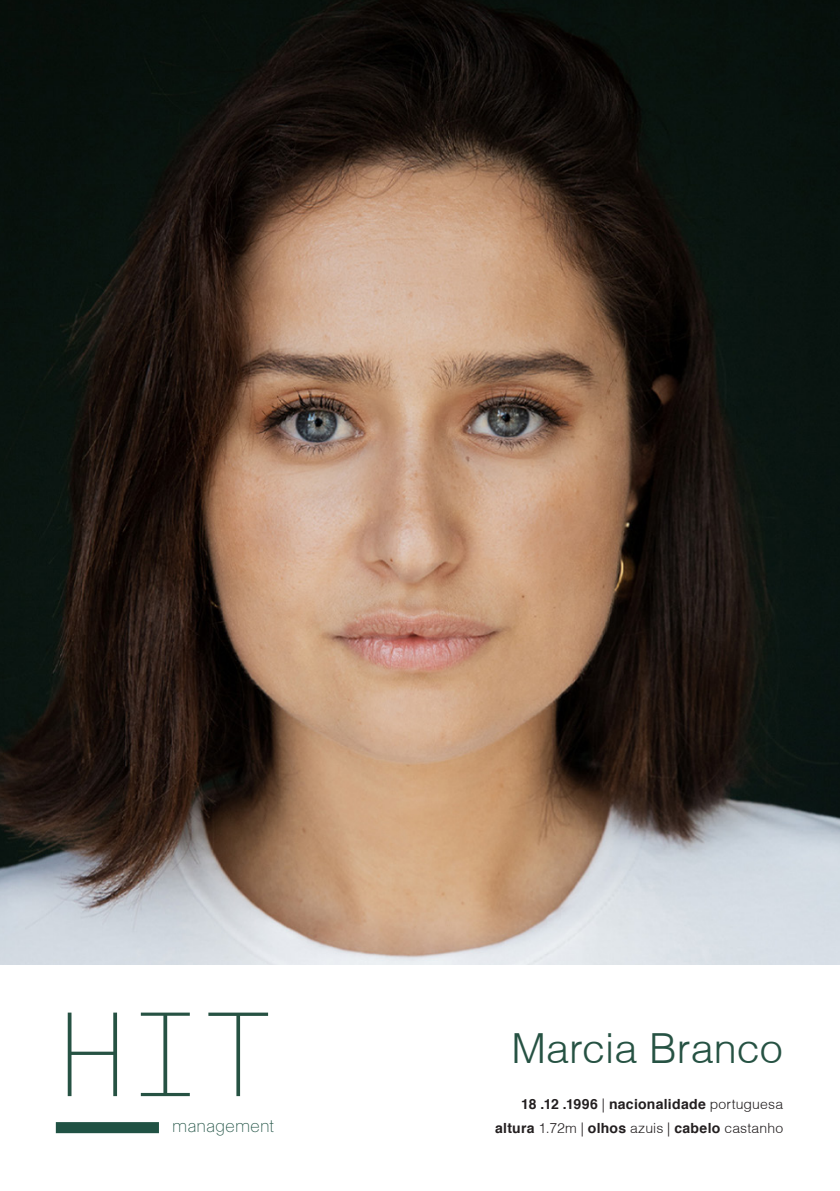
<style>
.page{position:relative;width:840px;height:1191px;background:#fff}
.page>*{position:absolute;margin:0;border:0;box-sizing:border-box;transform-origin:0 0}
.t1{font:200 117.6px "GT America Mono";color:#265243}
.t2{font:300 41.4px "Helvetica";color:#265243}
.t3{font:100 18px "Basel";color:#205244}
.t4{font:300 14px "Helvetica";letter-spacing:.01em;color:#231f20}
.t5{font:700 14px "Helvetica";letter-spacing:.02em;color:#231f20}
.s1{font-weight:300}
.s2{font-weight:700}
</style>
<div class="page">
<div style="left:56px;top:1122px;width:103px;height:11px;background:#205244"></div>
<img style="left:0;top:0;width:839px;height:964px">
<p class="t1" style="left:56px;top:988px;width:220px">HIT</p>
<p class="t3" style="left:172px;top:1114px;width:103px">management</p>
<p class="t2" style="left:511px;top:1023px;width:273px">Marcia Branco</p>
<p class="t5" style="left:521px;top:1095px;width:263px">18 .12 .1996 <span class="s1">|</span> nacionalidade <span class="s1">portuguesa</span></p>
<p class="t4" style="left:495px;top:1119px;width:289px"><span class="s2">altura</span> 1.72m | <span class="s2">olhos</span> azuis | <span class="s2">cabelo</span> castanho</p>
</div>
